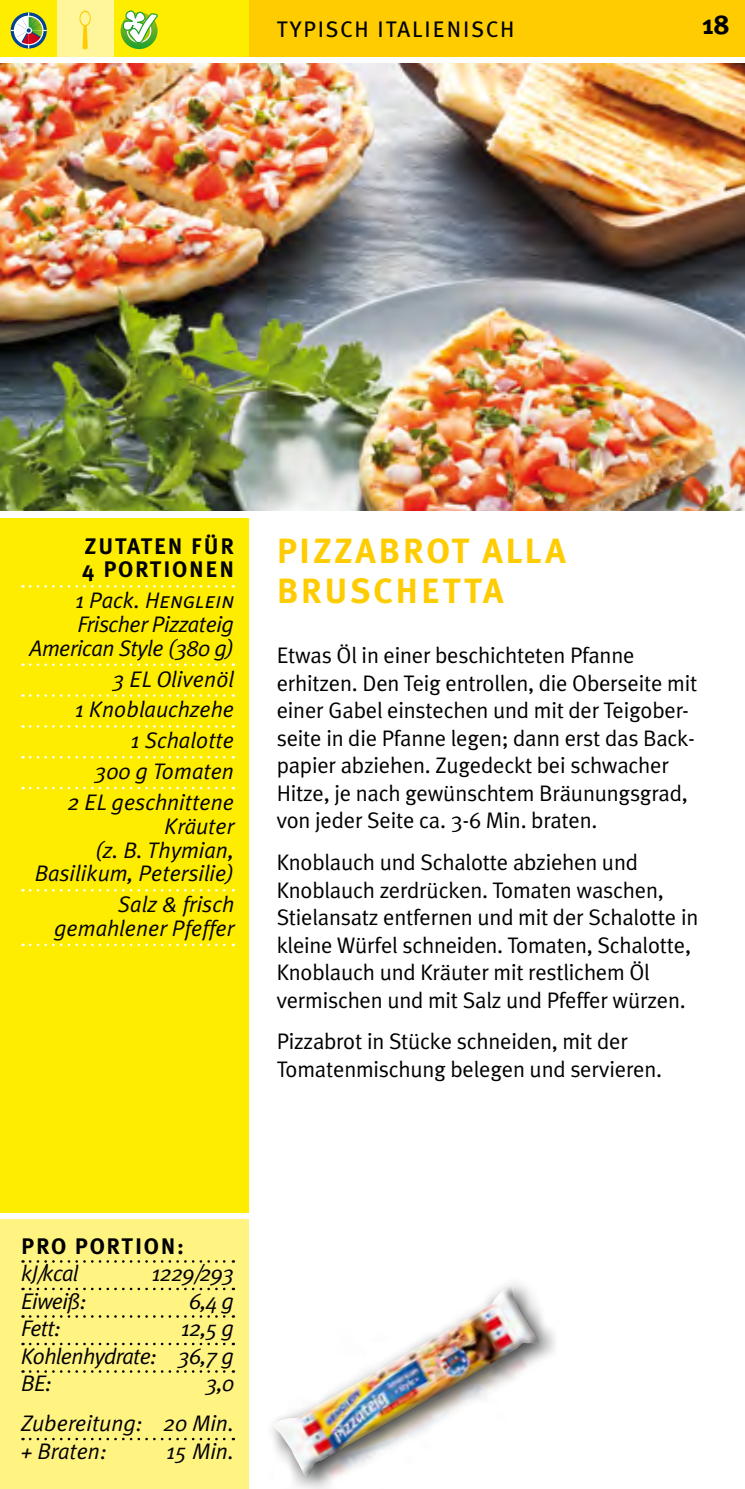
<style>
.page{position:relative;width:745px;height:1489px;background:#fff}
.page>*{position:absolute;margin:0;border:0;box-sizing:border-box;transform-origin:0 0}
.t1{font:700 35px/40px "Meta Plus";letter-spacing:.08em;color:#fecc00}
.t2{font:700 27.5px "Meta Plus";color:#000}
.t3{font:22.5px/27.5px "Meta Plus Normal";letter-spacing:-.01em;color:#000}
.t4{font:italic 22.5px/30.8px "Meta Plus Normal";color:#000;text-align:right}
.t5{font:italic 22.5px/23.8px "Meta Plus Normal";letter-spacing:-.02em;color:#000;text-align:right}
.t6{font:700 22.5px/23.8px "Meta Plus";letter-spacing:.08em;color:#000}
.t7{font:22.5px "Meta Plus";letter-spacing:.08em;color:#000}
.t8{font:italic 22.5px "Meta Plus Normal Caps";color:#000}
.s1{font-family:"Meta Plus Normal"}
</style>
<div class="page">
<div style="left:0;top:0;width:744px;height:57px;background:#fecc00"></div>
<div style="left:0;top:517px;width:248px;height:695px;background:#ffed00"></div>
<svg style="left:30px;top:585px;width:204px;height:2px"></svg>
<svg style="left:30px;top:663px;width:204px;height:3px"></svg>
<svg style="left:30px;top:694px;width:204px;height:2px"></svg>
<svg style="left:30px;top:725px;width:204px;height:2px"></svg>
<svg style="left:30px;top:756px;width:204px;height:2px"></svg>
<svg style="left:30px;top:786px;width:204px;height:3px"></svg>
<svg style="left:30px;top:889px;width:204px;height:2px"></svg>
<svg style="left:30px;top:943px;width:204px;height:3px"></svg>
<div style="left:0;top:1219px;width:248px;height:269px;background:#fff381"></div>
<svg style="left:30px;top:1260px;width:204px;height:2px"></svg>
<svg style="left:30px;top:1287px;width:204px;height:3px"></svg>
<svg style="left:30px;top:1315px;width:204px;height:2px"></svg>
<svg style="left:30px;top:1342px;width:204px;height:3px"></svg>
<svg style="left:30px;top:1370px;width:204px;height:2px"></svg>
<svg style="left:30px;top:1437px;width:204px;height:3px"></svg>
<div style="left:0;top:0;width:248px;height:57px;background:#ffed00"></div>
<div style="left:57px;top:0;width:56px;height:57px;background:#fff59b"></div>
<svg style="left:79px;top:11px;width:12px;height:38px"></svg>
<img style="left:0;top:64px;width:744px;height:446px">
<svg style="left:120px;top:12px;width:37px;height:37px"></svg>
<svg style="left:121px;top:10px;width:37px;height:35px"></svg>
<svg style="left:11px;top:12px;width:36px;height:37px"></svg>
<hr style="left:28px;top:12px;width:1px;height:37px;background:#fff">
<hr style="left:11px;top:30px;width:36px;height:1px;background:#fff">
<div style="left:14px;top:16px;width:30px;height:29px;border:1px solid #fff;border-radius:50%"></div>
<svg style="left:14px;top:16px;width:29px;height:29px"></svg>
<img style="left:272px;top:1283px;width:283px;height:205px">
<p class="t7" style="left:276px;top:16px;width:239px">TYPISCH ITALIENISCH</p>
<p class="t2" style="left:702px;top:8px;width:29px">18</p>
<p class="t6" style="left:82px;top:533px;width:153px">ZUTATEN FÜR<br>4 PORTIONEN</p>
<p class="t8" style="left:75px;top:587px;width:160px"><span class="s1">1 Pack.</span> Henglein</p>
<p class="t5" style="left:30px;top:612px;width:206px">Frischer Pizzateig<br>American Style (380 g)</p>
<p class="t4" style="left:67px;top:663px;width:168px">3 EL Olivenöl<br>1 Knoblauchzehe<br>1 Schalotte<br>300 g Tomaten<br>2 EL geschnittene</p>
<p class="t4" style="left:35px;top:813px;width:201px;line-height:23.8px">Kräuter<br>(z. B. Thymian,<br>Basilikum, Petersilie)</p>
<p class="t4" style="left:54px;top:892px;width:181px;line-height:23.8px">Salz &amp; frisch gemahlener Pfeffer</p>
<h1 class="t1" style="left:276px;top:531px;width:290px">PIZZABROT ALLA<br>BRUSCHETTA</h1>
<p class="t3" style="left:276px;top:641px;width:422px">Etwas Öl in einer beschichteten Pfanne erhitzen. Den Teig entrollen, die Oberseite mit einer Gabel einstechen und mit der Teigober&shy;seite in die Pfanne legen; dann erst das Back&shy;papier abziehen. Zugedeckt bei schwacher Hitze, je nach gewünschtem Bräunungsgrad, von jeder Seite ca. 3-6 Min. braten.</p>
<p class="t3" style="left:276px;top:848px;width:423px">Knoblauch und Schalotte abziehen und Knoblauch zerdrücken. Tomaten waschen, Stielansatz entfernen und mit der Schalotte in kleine Würfel schneiden. Tomaten, Schalotte, Knoblauch und Kräuter mit restlichem Öl vermischen und mit Salz und Pfeffer würzen.</p>
<p class="t3" style="left:276px;top:1027px;width:386px">Pizzabrot in Stücke schneiden, mit der<br>Tomatenmischung belegen und servieren.</p>
<p class="t6" style="left:21px;top:1233px;width:164px">PRO PORTION:</p>
<p class="t4" style="left:21px;top:1257px;width:59px">kJ/kcal</p>
<p class="t4" style="left:151px;top:1257px;width:84px">1229/293</p>
<p class="t4" style="left:21px;top:1285px;width:67px">Eiweiß:</p>
<p class="t4" style="left:189px;top:1285px;width:46px">6,4 g</p>
<p class="t4" style="left:21px;top:1312px;width:41px">Fett:</p>
<p class="t4" style="left:21px;top:1314px;width:214px;line-height:27.5px;text-align:justify;text-indent:159px">12,5 g Kohlenhydrate: 36,7 g BE:</p>
<p class="t4" style="left:21px;top:1363px;width:214px;line-height:40px">3,0<br>Zubereitung: 20 Min.</p>
<p class="t4" style="left:21px;top:1435px;width:87px">+ Braten:</p>
<p class="t4" style="left:166px;top:1435px;width:69px">15 Min.</p>
</div>
